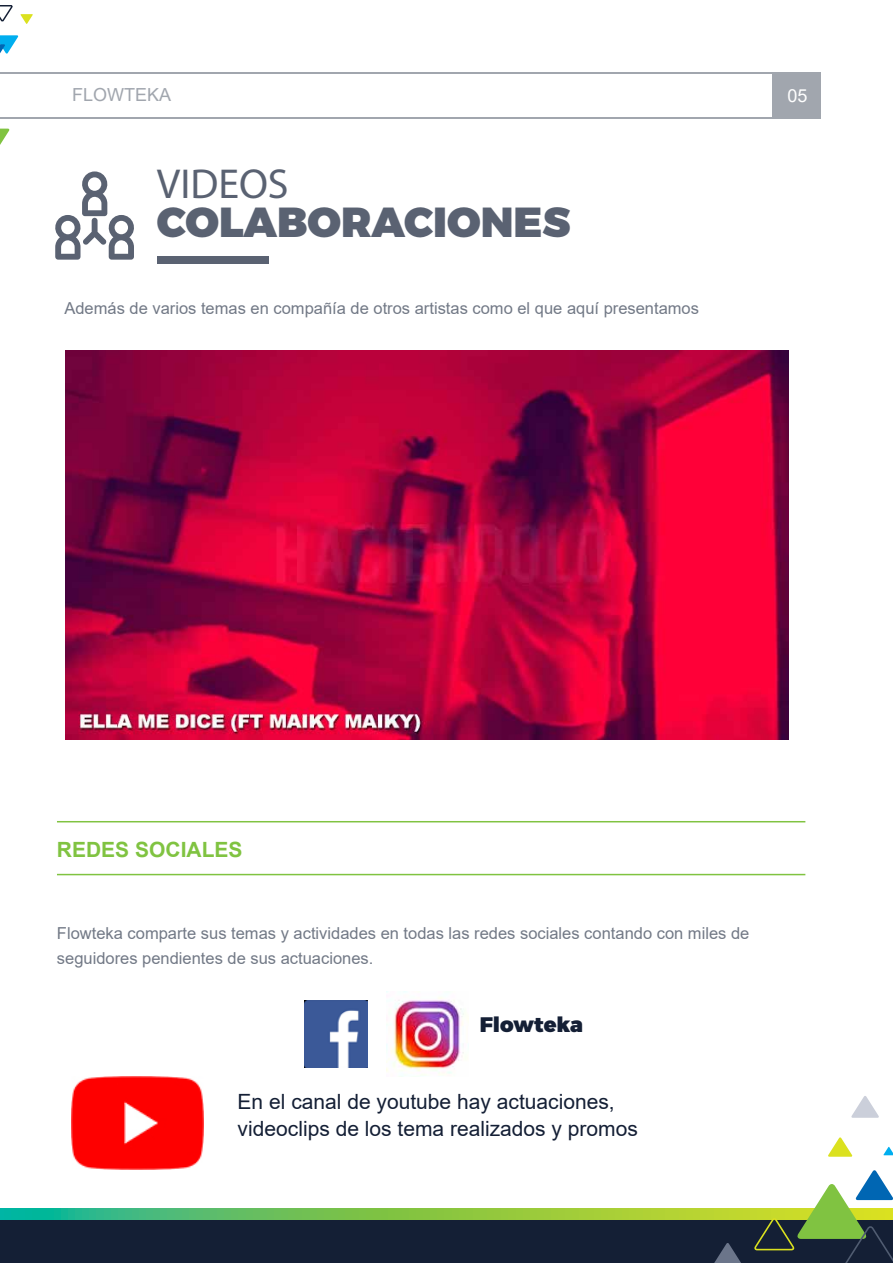
<style>
.page{position:relative;width:893px;height:1263px;background:#fff}
.page>*{position:absolute;margin:0;border:0;box-sizing:border-box;transform-origin:0 0}
.t1{font:900 42px "Montserrat";color:#5a6272}
.t2{font:42px "Myriad Pro";color:#5a6272}
.t3{font:21px/27px "Arial";color:#141f35}
.t4{font:700 21px "Arial";color:#80c341}
.t5{font:900 21px "Montserrat";color:#141f35}
.t6{font:18px "Arial";color:#a1a6ae}
.t7{font:18px "Arial";color:#fff}
.t8{font:16.5px/25.5px "Arial";color:#727986}
</style>
<div class="page">
<img style="left:66px;top:351px;width:722px;height:389px">
<hr style="left:57px;top:874px;width:748px;height:1px;background:#80c341">
<hr style="left:57px;top:821px;width:748px;height:1px;background:#80c341">
<img style="left:304px;top:1001px;width:64px;height:66px">
<img style="left:386px;top:997px;width:82px;height:79px">
<div style="left:157px;top:256px;width:111px;height:7px;background:#5a6272"></div>
<svg style="left:55px;top:171px;width:79px;height:89px"></svg>
<img style="left:72px;top:1076px;width:132px;height:93px">
<div style="left:774px;top:72px;width:47px;height:47px;background:#a1a6ae"></div>
<div style="left:0;top:72px;width:774px;height:47px;background:#a1a6ae"></div>
<div style="left:0;top:74px;width:771px;height:43px;background:#fff"></div>
<svg style="left:0;top:1209px;width:752px;height:11px;background:#74c456"></svg>
<div style="left:0;top:1220px;width:893px;height:43px;background:#141f35"></div>
<svg style="left:20px;top:14px;width:13px;height:10px"></svg>
<svg style="left:0;top:129px;width:10px;height:16px"></svg>
<svg style="left:0;top:5px;width:13px;height:17px"></svg>
<svg style="left:0;top:35px;width:18px;height:19px"></svg>
<svg style="left:851px;top:1096px;width:28px;height:22px"></svg>
<svg style="left:714px;top:1243px;width:27px;height:20px"></svg>
<svg style="left:883px;top:1147px;width:10px;height:8px"></svg>
<svg style="left:828px;top:1137px;width:25px;height:20px"></svg>
<svg style="left:752px;top:1170px;width:141px;height:93px"></svg>
<p class="t6" style="left:72px;top:82px;width:101px">FLOWTEKA</p>
<p class="t7" style="left:787px;top:83px;width:22px">05</p>
<h1 class="t2" style="left:157px;top:158px;width:133px">VIDEOS</h1>
<h1 class="t1" style="left:157px;top:196px;width:415px">COLABORACIONES</h1>
<p class="t8" style="left:64px;top:295px;width:636px">Además de varios temas en compañía de otros artistas como el que aquí presentamos</p>
<p class="t4" style="left:57px;top:835px;width:187px">REDES SOCIALES</p>
<p class="t8" style="left:57px;top:920px;width:694px">Flowteka comparte sus temas y actividades en todas las redes sociales contando con miles de seguidores pendientes de sus actuaciones.</p>
<p class="t5" style="left:480px;top:1011px;width:105px">Flowteka</p>
<p class="t3" style="left:238px;top:1088px;width:402px">En el canal de youtube hay actuaciones, videoclips de los tema realizados y promos</p>
</div>
